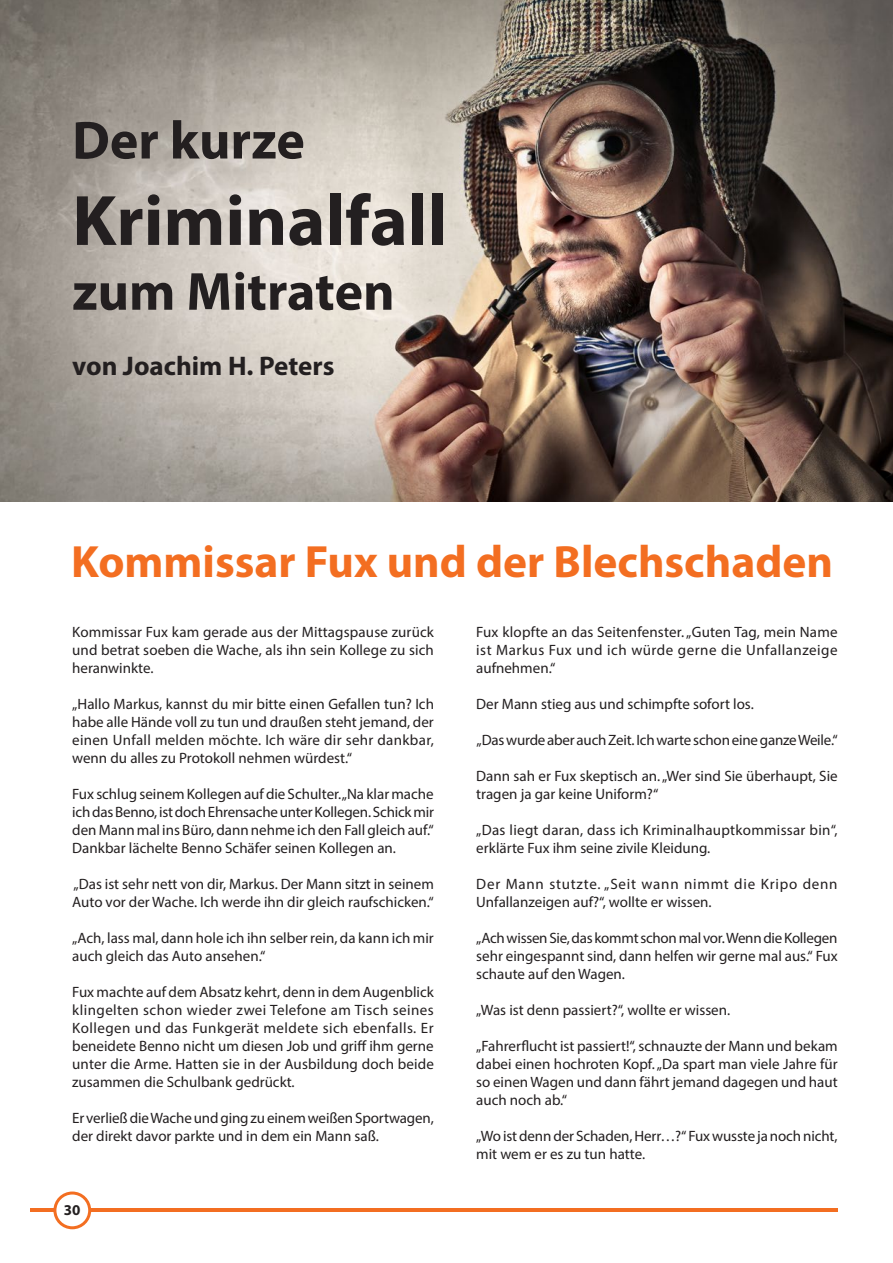
<style>
.page{position:relative;width:893px;height:1263px;background:#fff}
.page>*{position:absolute;margin:0;border:0;box-sizing:border-box;transform-origin:0 0}
.t1{font:700 72px "Myriad Pro";color:#231f20}
.t2{font:700 54px "Myriad Pro";color:#231f20}
.t3{font:700 45.45px "Myriad Pro";color:#f36e21}
.t4{font:700 27px "Myriad Pro";color:#231f20}
.t5{font:15px/18px "Myriad Pro";color:#231f20;text-align:justify}
.t6{font:15px/18px "Myriad Pro";letter-spacing:.02em;color:#231f20}
.t7{font:15px/18px "Myriad Pro";letter-spacing:.045em;color:#231f20}
.t8{font:700 15px "Myriad Pro";color:#231f20}
</style>
<div class="page">
<hr style="left:30px;top:1208px;width:808px;height:3px;background:#f36e21">
<div style="left:55px;top:1193px;width:35px;height:35px;background:#fff;border-radius:50%"></div>
<div style="left:53px;top:1191px;width:38px;height:38px;border:3px solid #f36e21;border-radius:50%"></div>
<img style="left:0;top:0;width:893px;height:502px">
<h2 class="t2" style="left:72px;top:105px;width:234px">Der kurze</h2>
<h1 class="t1" style="left:72px;top:174px;width:377px">Kriminalfall</h1>
<h2 class="t2" style="left:72px;top:256px;width:324px">zum Mitraten</h2>
<h3 class="t4" style="left:72px;top:348px;width:264px">von Joachim H. Peters</h3>
<h3 class="t3" style="left:71px;top:532px;width:763px">Kommissar Fux und der Blechschaden</h3>
<p class="t5" style="left:72px;top:622px;width:363px">Kommissar Fux kam gerade aus der Mittagspause zurück und betrat soeben die Wache, als ihn sein Kollege zu sich heranwinkte.</p>
<p class="t5" style="left:72px;top:694px;width:363px">„Hallo Markus, kannst du mir bitte einen Gefallen tun? Ich habe alle Hände voll zu tun und draußen steht jemand, der einen Unfall melden möchte. Ich wäre dir sehr dankbar, wenn du alles zu Protokoll nehmen würdest.“</p>
<p class="t5" style="left:72px;top:784px;width:363px">Fux schlug seinem Kollegen auf die Schulter. „Na klar mache ich das Benno, ist doch Ehrensache unter Kollegen. Schick mir den Mann mal ins Büro, dann nehme ich den Fall gleich auf.“ Dankbar lächelte Benno Schäfer seinen Kollegen an.</p>
<p class="t5" style="left:72px;top:874px;width:363px">„Das ist sehr nett von dir, Markus. Der Mann sitzt in seinem<br>Auto vor der Wache. Ich werde ihn dir gleich raufschicken.“</p>
<p class="t5" style="left:72px;top:928px;width:363px">„Ach, lass mal, dann hole ich ihn selber rein, da kann ich mir auch gleich das Auto ansehen.“</p>
<p class="t5" style="left:72px;top:982px;width:363px">Fux machte auf dem Absatz kehrt, denn in dem Augenblick klingelten schon wieder zwei Telefone am Tisch seines Kollegen und das Funkgerät meldete sich ebenfalls. Er beneidete Benno nicht um diesen Job und griff ihm gerne unter die Arme. Hatten sie in der Ausbildung doch beide zusammen die Schulbank gedrückt.</p>
<p class="t5" style="left:72px;top:1108px;width:363px">Er verließ die Wache und ging zu einem weißen Sportwagen, der direkt davor parkte und in dem ein Mann saß.</p>
<p class="t8" style="left:64px;top:1200px;width:18px">30</p>
<p class="t5" style="left:476px;top:622px;width:363px">Fux klopfte an das Seitenfenster. „Guten Tag, mein Name ist Markus Fux und ich würde gerne die Unfallanzeige aufnehmen.“</p>
<p class="t5" style="left:476px;top:694px;width:279px">Der Mann stieg aus und schimpfte sofort los.</p>
<p class="t5" style="left:477px;top:730px;width:363px">„Das wurde aber auch Zeit. Ich warte schon eine ganze Weile.“</p>
<p class="t5" style="left:476px;top:766px;width:363px">Dann sah er Fux skeptisch an. „Wer sind Sie überhaupt, Sie tragen ja gar keine Uniform?“</p>
<p class="t6" style="left:476px;top:820px;width:363px">„Das liegt daran, dass ich Kriminalhauptkommissar bin“, erklärte Fux ihm seine zivile Kleidung.</p>
<p class="t7" style="left:476px;top:874px;width:363px">Der Mann stutzte. „Seit wann nimmt die Kripo denn<br>Unfallanzeigen auf?“, wollte er wissen.</p>
<p class="t5" style="left:476px;top:928px;width:363px">„Ach wissen Sie, das kommt schon mal vor. Wenn die Kollegen sehr eingespannt sind, dann helfen wir gerne mal aus.“ Fux schaute auf den Wagen.</p>
<p class="t5" style="left:476px;top:1000px;width:255px">„Was ist denn passiert?“, wollte er wissen.</p>
<p class="t5" style="left:476px;top:1036px;width:363px">„Fahrerflucht ist passiert!“, schnauzte der Mann und bekam dabei einen hochroten Kopf. „Da spart man viele Jahre für so einen Wagen und dann fährt jemand dagegen und haut auch noch ab.“</p>
<p class="t5" style="left:476px;top:1126px;width:363px">„Wo ist denn der Schaden, Herr…?“ Fux wusste ja noch nicht, mit wem er es zu tun hatte.</p>
</div>
